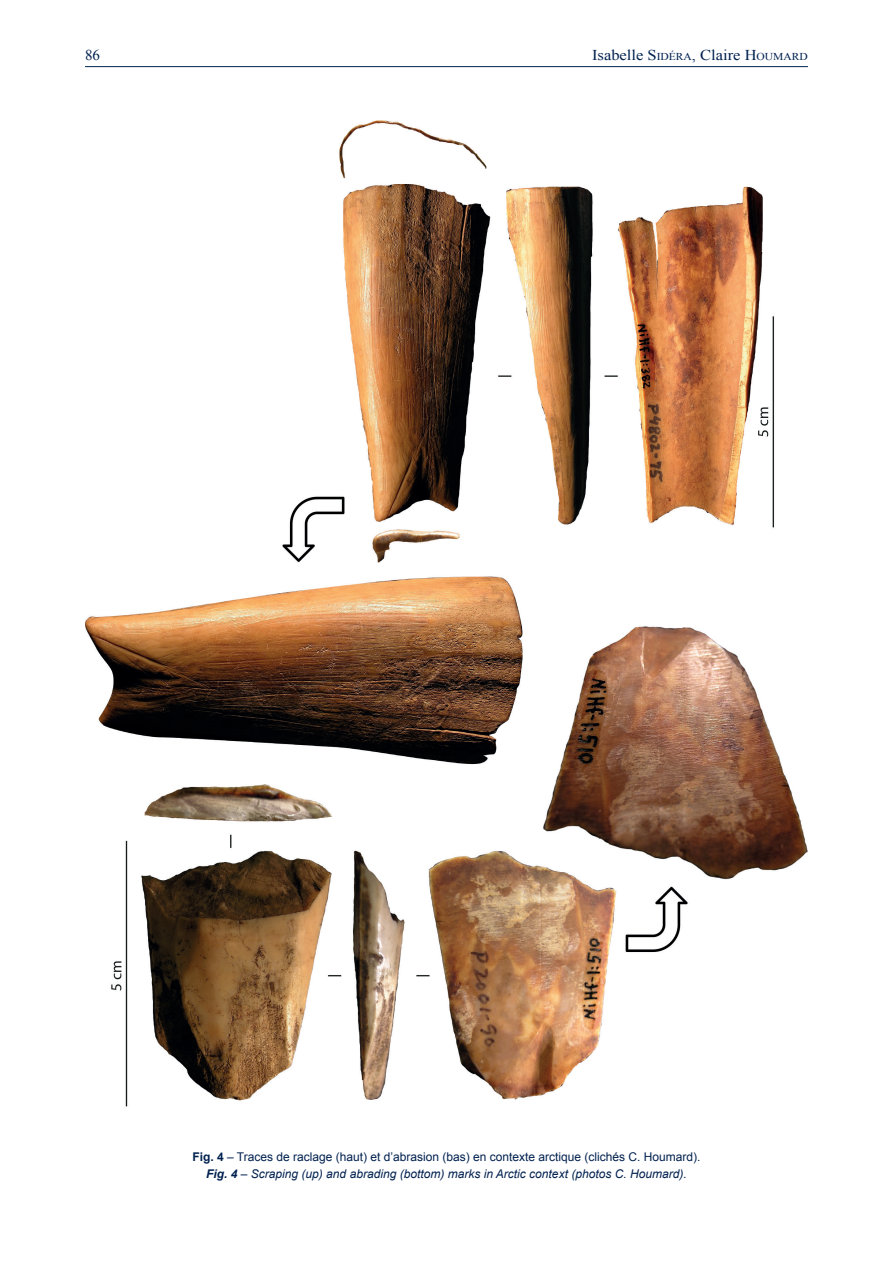
<style>
.page{position:relative;width:893px;height:1263px;background:#fff}
.page>*{position:absolute;margin:0;border:0;box-sizing:border-box;transform-origin:0 0}
.t1{font:15px "Times New Roman";color:#00214f;scale:1.1 1}
.t2{font:15px "Times New Roman";color:#00214f}
.t3{font:12px/16.5px "Arial";color:#00214f;text-align:center}
.s1{font-style:inherit}
.s2{font-size:10.5px}
.s3{font-weight:700}
.s4{font-weight:700;font-style:italic}
.s5{font-style:italic}
</style>
<div class="page">
<hr style="left:85px;top:66px;width:723px;height:1px;background:#00214f">
<img style="left:85px;top:120px;width:723px;height:987px">
<p class="t2" style="left:85px;top:45px;width:16px">86</p>
<p class="t1" style="left:592px;top:45px;width:198px">Isabelle <span class="s1">S</span><span class="s2">IDÉRA</span>, Claire <span class="s1">H</span><span class="s2">OUMARD</span></p>
<p class="t3" style="left:192px;top:1149px;width:510px"><span class="s3">Fig. 4</span> – Traces de raclage (haut) et d’abrasion (bas) en contexte arctique (clichés C. Houmard).<br><span class="s4">Fig. 4</span> <span class="s5">– Scraping (up) and abrading (bottom) marks in Arctic context (photos C. Houmard).</span></p>
</div>
